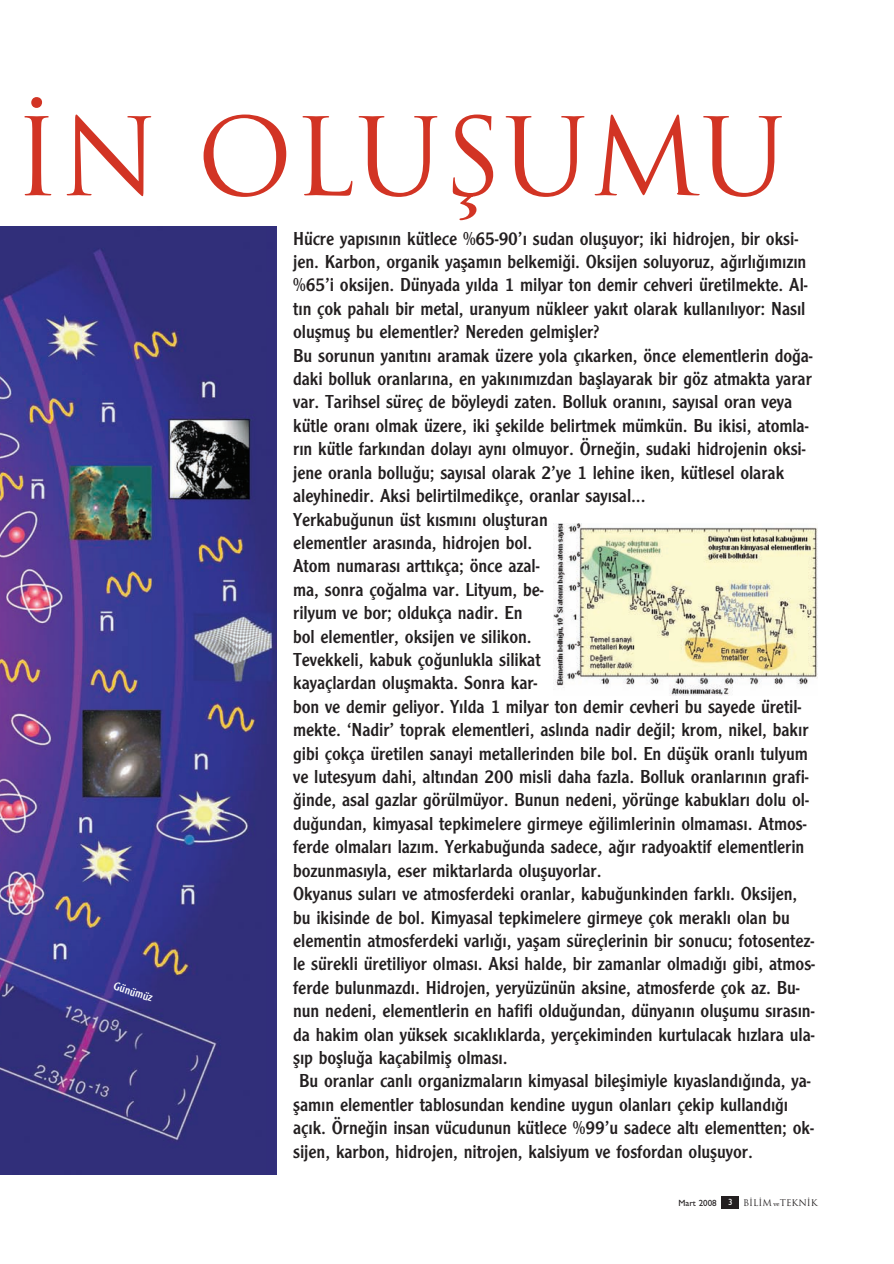
<style>
.page{position:relative;width:894px;height:1264px;background:#fff}
.page>*{position:absolute;margin:0;border:0;box-sizing:border-box;transform-origin:0 0}
.t1{font:105px "Trajan";color:#d23424}
.t2{font:19.5px "Clearface Gothic";letter-spacing:-.005em;color:#231f20}
.t3{font:12px "Clearface Gothic";color:#fff}
.t4{font:9px "Trajan";color:#231f20}
.t5{font:500 9px "Gill Sans";color:#231f20}
.s1{font-family:"Gill Sans";font-weight:500;color:#fff}
.s2{font-family:"Bookman";font-weight:300;font-size:6px}
</style>
<div class="page">
<div style="left:721px;top:1195px;width:17px;height:13px;background:#231f20"></div>
<img style="left:0;top:226px;width:276px;height:948px">
<img style="left:553px;top:523px;width:264px;height:172px">
<h1 class="t1" style="left:14px;top:97px;width:774px">‹N OLUfiUMU</h1>
<p class="t2" style="left:293px;top:231px;width:506px">Hücre yap›s›n›n kütlece %65-90’› sudan olufluyor; iki hidrojen, bir oksi-</p>
<p class="t2" style="left:293px;top:254px;width:514px">jen. Karbon, organik yaflam›n belkemi¤i. Oksijen soluyoruz, a¤›rl›¤›m›z›n</p>
<p class="t2" style="left:293px;top:277px;width:516px">%65’i oksijen. Dünyada y›lda 1 milyar ton demir cehveri üretilmekte. Al-</p>
<p class="t2" style="left:293px;top:301px;width:514px">t›n çok pahal› bir metal, uranyum nükleer yak›t olarak kullan›l›yor: Nas›l</p>
<p class="t2" style="left:293px;top:324px;width:308px">oluflmufl bu elementler? Nereden gelmifller?</p>
<p class="t2" style="left:293px;top:348px;width:521px">Bu sorunun yan›t›n› aramak üzere yola ç›karken, önce elementlerin do¤a-</p>
<p class="t2" style="left:293px;top:371px;width:520px">daki bolluk oranlar›na, en yak›n›m›zdan bafllayarak bir göz atmakta yarar</p>
<p class="t2" style="left:293px;top:394px;width:500px">var. Tarihsel süreç de böyleydi zaten. Bolluk oran›n›, say›sal oran veya</p>
<p class="t2" style="left:293px;top:418px;width:517px">kütle oran› olmak üzere, iki flekilde belirtmek mümkün. Bu ikisi, atomla-</p>
<p class="t2" style="left:293px;top:441px;width:514px">r›n kütle fark›ndan dolay› ayn› olmuyor. Örne¤in, sudaki hidrojenin oksi-</p>
<p class="t2" style="left:293px;top:465px;width:492px">jene oranla bollu¤u; say›sal olarak 2’ye 1 lehine iken, kütlesel olarak</p>
<p class="t2" style="left:293px;top:488px;width:354px">aleyhinedir. Aksi belirtilmedikçe, oranlar say›sal...</p>
<p class="t2" style="left:293px;top:511px;width:256px">Yerkabu¤unun üst k›sm›n› oluflturan</p>
<p class="t2" style="left:293px;top:535px;width:240px">elementler aras›nda, hidrojen bol.</p>
<p class="t2" style="left:293px;top:558px;width:248px">Atom numaras› artt›kça; önce azal-</p>
<p class="t2" style="left:293px;top:582px;width:252px">ma, sonra ço¤alma var. Lityum, be-</p>
<p class="t2" style="left:293px;top:605px;width:231px">rilyum ve bor; oldukça nadir. En</p>
<p class="t2" style="left:293px;top:628px;width:240px">bol elementler, oksijen ve silikon.</p>
<p class="t2" style="left:293px;top:652px;width:249px">Tevekkeli, kabuk ço¤unlukla silikat</p>
<p class="t2" style="left:293px;top:675px;width:246px">kayaçlardan oluflmakta. Sonra kar-</p>
<p class="t2" style="left:293px;top:699px;width:510px">bon ve demir geliyor. Y›lda 1 milyar ton demir cevheri bu sayede üretil-</p>
<p class="t2" style="left:293px;top:722px;width:517px">mekte. ‘Nadir’ toprak elementleri, asl›nda nadir de¤il; krom, nikel, bak›r</p>
<p class="t2" style="left:293px;top:745px;width:516px">gibi çokça üretilen sanayi metallerinden bile bol. En düflük oranl› tulyum</p>
<p class="t2" style="left:293px;top:769px;width:517px">ve lutesyum dahi, alt›ndan 200 misli daha fazla. Bolluk oranlar›n›n grafi-</p>
<p class="t2" style="left:293px;top:792px;width:517px">¤inde, asal gazlar görülmüyor. Bunun nedeni, yörünge kabuklar› dolu ol-</p>
<p class="t2" style="left:293px;top:816px;width:515px">du¤undan, kimyasal tepkimelere girmeye e¤ilimlerinin olmamas›. Atmos-</p>
<p class="t2" style="left:293px;top:839px;width:512px">ferde olmalar› laz›m. Yerkabu¤unda sadece, a¤›r radyoaktif elementlerin</p>
<p class="t2" style="left:293px;top:862px;width:310px">bozunmas›yla, eser miktarlarda olufluyorlar.</p>
<p class="t2" style="left:293px;top:886px;width:505px">Okyanus sular› ve atmosferdeki oranlar, kabu¤unkinden farkl›. Oksijen,</p>
<p class="t2" style="left:293px;top:909px;width:498px">bu ikisinde de bol. Kimyasal tepkimelere girmeye çok merakl› olan bu</p>
<p class="t2" style="left:293px;top:933px;width:522px">elementin atmosferdeki varl›¤›, yaflam süreçlerinin bir sonucu; fotosentez-</p>
<p class="t2" style="left:293px;top:956px;width:523px">le sürekli üretiliyor olmas›. Aksi halde, bir zamanlar olmad›¤› gibi, atmos-</p>
<p class="t2" style="left:293px;top:979px;width:508px">ferde bulunmazd›. Hidrojen, yeryüzünün aksine, atmosferde çok az. Bu-</p>
<p class="t2" style="left:293px;top:1003px;width:523px">nun nedeni, elementlerin en hafifi oldu¤undan, dünyan›n oluflumu s›ras›n-</p>
<p class="t2" style="left:293px;top:1026px;width:523px">da hakim olan yüksek s›cakl›klarda, yerçekiminden kurtulacak h›zlara ula-</p>
<p class="t2" style="left:293px;top:1050px;width:216px">fl›p bofllu¤a kaçabilmifl olmas›.</p>
<p class="t2" style="left:299px;top:1073px;width:513px">Bu oranlar canl› organizmalar›n kimyasal bileflimiyle k›yasland›¤›nda, ya-</p>
<p class="t2" style="left:293px;top:1096px;width:496px">flam›n elementler tablosundan kendine uygun olanlar› çekip kulland›¤›</p>
<p class="t2" style="left:293px;top:1120px;width:522px">aç›k. Örne¤in insan vücudunun kütlece %99’u sadece alt› elementten; ok-</p>
<p class="t2" style="left:293px;top:1143px;width:461px">sijen, karbon, hidrojen, nitrojen, kalsiyum ve fosfordan olufluyor.</p>
<p class="t3" style="left:115px;top:981px;width:42px;rotate:18deg">Günümüz</p>
<p class="t5" style="left:678px;top:1200px;width:40px">Mart 2008</p>
<p class="t4" style="left:728px;top:1197px;width:91px"><span class="s1">3</span> B‹L‹M <span class="s2">ve</span>TEKN‹K</p>
</div>
